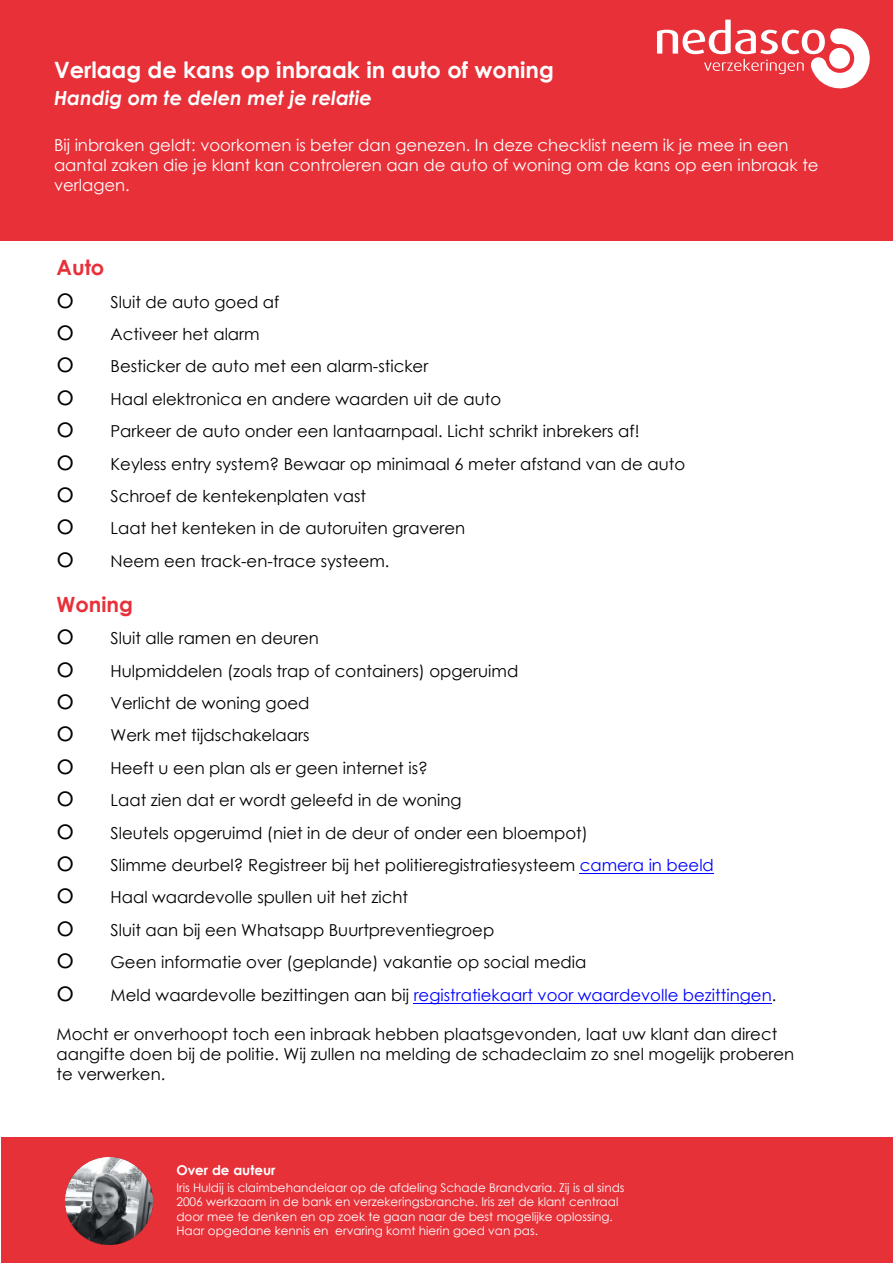
<style>
.page{position:relative;width:893px;height:1263px;background:#fff}
.page>*{position:absolute;margin:0;border:0;box-sizing:border-box;transform-origin:0 0}
.t1{font:27px "Century Gothic";color:#000}
.t2{font:700 22.5px "Century Gothic";color:#fff}
.t3{font:700 21px "Century Gothic";color:#e73039}
.t4{font:italic 700 19.5px "Century Gothic";color:#fff}
.t5{font:16.5px/19.8px "Century Gothic";color:#000}
.t6{font:16.5px/19.8px "Century Gothic";color:#fff}
.t7{font:16.5px "Century Gothic";color:#00f}
.t8{font:700 13.5px "Century Gothic";color:#fff}
.t9{font:12px/14.4px "Century Gothic";color:#fff}
.s1{color:#00f}
.s2{color:#000}
</style>
<div class="page">
<div style="left:1px;top:1137px;width:892px;height:126px;background:#e73139"></div>
<div style="left:0;top:0;width:893px;height:240px;background:#e73038"></div>
<hr style="left:414px;top:1003px;width:358px;height:1px;background:#00f">
<hr style="left:580px;top:873px;width:134px;height:1px;background:#00f">
<svg style="left:657px;top:20px;width:213px;height:68px"></svg>
<img style="left:65px;top:1157px;width:88px;height:88px">
<h2 class="t2" style="left:54px;top:52px;width:501px">Verlaag de kans op inbraak in auto of woning</h2>
<p class="t4" style="left:54px;top:83px;width:319px">Handig om te delen met je relatie</p>
<p class="t6" style="left:54px;top:135px;width:766px">Bij inbraken geldt: voorkomen is beter dan genezen. In deze checklist neem ik je mee in een aantal zaken die je klant kan controleren aan de auto of woning om de kans op een inbraak te verlagen.</p>
<p class="t3" style="left:57px;top:252px;width:49px">Auto</p>
<h1 class="t1" style="left:57px;top:279px;width:19px">o</h1>
<p class="t5" style="left:111px;top:291px;width:170px">Sluit de auto goed af</p>
<h1 class="t1" style="left:57px;top:311px;width:19px">o</h1>
<p class="t5" style="left:111px;top:324px;width:151px">Activeer het alarm</p>
<h1 class="t1" style="left:57px;top:344px;width:19px">o</h1>
<p class="t5" style="left:111px;top:356px;width:319px">Besticker de auto met een alarm-sticker</p>
<h1 class="t1" style="left:57px;top:376px;width:19px">o</h1>
<p class="t5" style="left:111px;top:389px;width:392px">Haal elektronica en andere waarden uit de auto</p>
<h1 class="t1" style="left:57px;top:409px;width:19px">o</h1>
<p class="t5" style="left:111px;top:421px;width:530px">Parkeer de auto onder een lantaarnpaal. Licht schrikt inbrekers af!</p>
<h1 class="t1" style="left:57px;top:441px;width:19px">o</h1>
<p class="t5" style="left:111px;top:453px;width:576px">Keyless entry system? Bewaar op minimaal 6 meter afstand van de auto</p>
<h1 class="t1" style="left:57px;top:473px;width:19px">o</h1>
<p class="t5" style="left:111px;top:486px;width:257px">Schroef de kentekenplaten vast</p>
<h1 class="t1" style="left:57px;top:506px;width:19px">o</h1>
<p class="t5" style="left:111px;top:518px;width:356px">Laat het kenteken in de autoruiten graveren</p>
<h1 class="t1" style="left:57px;top:538px;width:19px">o</h1>
<p class="t5" style="left:111px;top:551px;width:280px">Neem een track-en-trace systeem.</p>
<p class="t3" style="left:57px;top:588px;width:78px">Woning</p>
<h1 class="t1" style="left:57px;top:616px;width:19px">o</h1>
<p class="t5" style="left:111px;top:628px;width:210px">Sluit alle ramen en deuren</p>
<h1 class="t1" style="left:57px;top:648px;width:19px">o</h1>
<p class="t5" style="left:111px;top:660px;width:409px">Hulpmiddelen (zoals trap of containers) opgeruimd</p>
<h1 class="t1" style="left:57px;top:680px;width:19px">o</h1>
<p class="t5" style="left:111px;top:693px;width:200px">Verlicht de woning goed</p>
<h1 class="t1" style="left:57px;top:713px;width:19px">o</h1>
<p class="t5" style="left:111px;top:725px;width:200px">Werk met tijdschakelaars</p>
<h1 class="t1" style="left:57px;top:745px;width:19px">o</h1>
<p class="t5" style="left:111px;top:758px;width:319px">Heeft u een plan als er geen internet is?</p>
<h1 class="t1" style="left:57px;top:778px;width:19px">o</h1>
<p class="t5" style="left:111px;top:790px;width:353px">Laat zien dat er wordt geleefd in de woning</p>
<h1 class="t1" style="left:57px;top:810px;width:19px">o</h1>
<p class="t5" style="left:111px;top:822px;width:479px">Sleutels opgeruimd (niet in de deur of onder een bloempot)</p>
<h1 class="t1" style="left:57px;top:842px;width:19px">o</h1>
<p class="t5" style="left:111px;top:855px;width:605px">Slimme deurbel? Registreer bij het politieregistratiesysteem <span class="s1">camera in beeld</span></p>
<h1 class="t1" style="left:57px;top:875px;width:19px">o</h1>
<p class="t5" style="left:111px;top:887px;width:299px">Haal waardevolle spullen uit het zicht</p>
<h1 class="t1" style="left:57px;top:907px;width:19px">o</h1>
<p class="t5" style="left:111px;top:920px;width:385px">Sluit aan bij een Whatsapp Buurtpreventiegroep</p>
<h1 class="t1" style="left:57px;top:940px;width:19px">o</h1>
<p class="t5" style="left:111px;top:952px;width:477px">Geen informatie over (geplande) vakantie op social media</p>
<h1 class="t1" style="left:57px;top:972px;width:19px">o</h1>
<p class="t7" style="left:111px;top:983px;width:667px"><span class="s2">Meld waardevolle bezittingen aan bij</span> registratiekaart voor waardevolle bezittingen<span class="s2">.</span></p>
<p class="t5" style="left:57px;top:1024px;width:739px">Mocht er onverhoopt toch een inbraak hebben plaatsgevonden, laat uw klant dan direct aangifte doen bij de politie. Wij zullen na melding de schadeclaim zo snel mogelijk proberen te verwerken.</p>
<p class="t8" style="left:176px;top:1159px;width:101px">Over de auteur</p>
<p class="t9" style="left:176px;top:1180px;width:450px">Iris Huldij is claimbehandelaar op de afdeling Schade Brandvaria. Zij is al sinds 2006 werkzaam in de bank en verzekeringsbranche. Iris zet de klant centraal door mee te denken en op zoek te gaan naar de best mogelijke oplossing.<br>Haar opgedane kennis en ervaring komt hierin goed van pas.</p>
</div>
